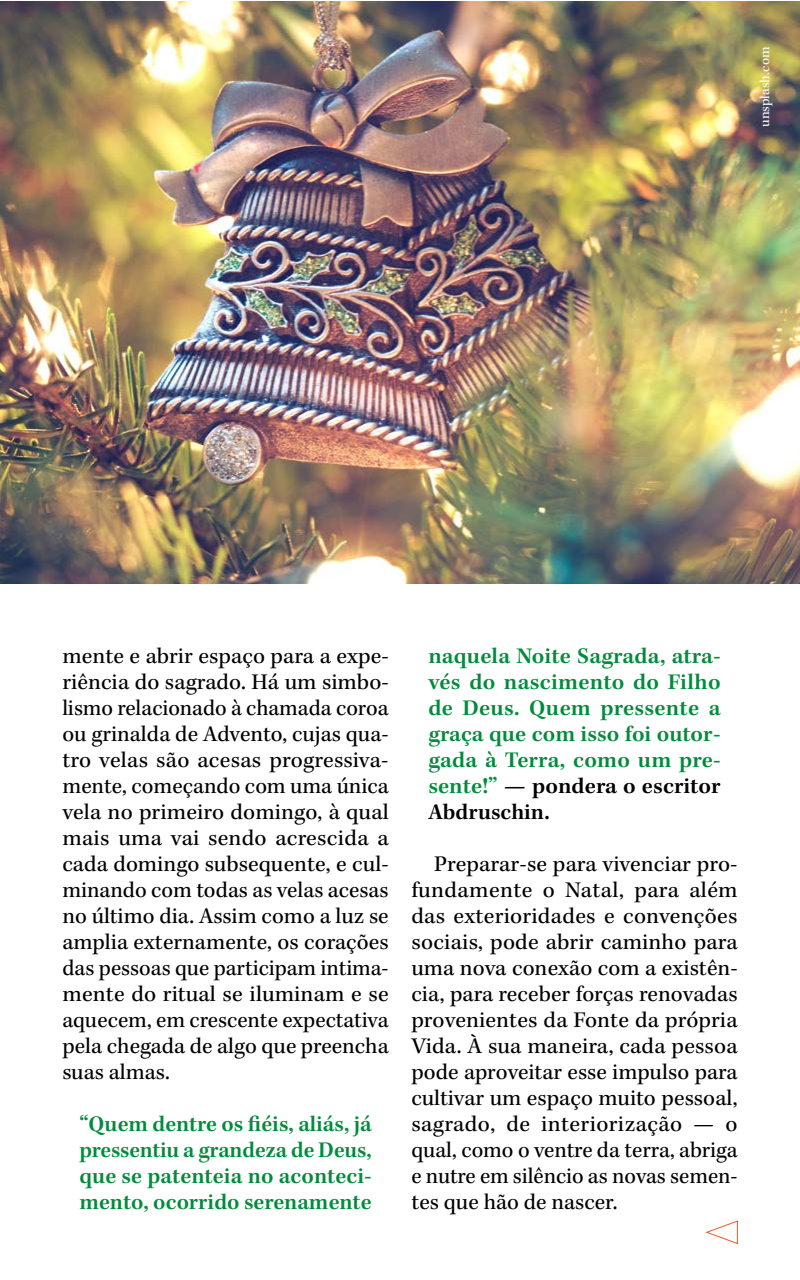
<style>
.page{position:relative;width:800px;height:1280px;background:#fff}
.page>*{position:absolute;margin:0;border:0;box-sizing:border-box;transform-origin:0 0}
.t1{font:23px/26px "Kepler Std";color:#000;text-align:justify}
.t2{font:600 23px/26px "Kepler Std";color:#008c3c;text-align:justify}
.t3{font:14px "Kepler Std";color:#fff}
.s1{color:#000}
</style>
<div class="page">
<img style="left:0;top:1px;width:800px;height:582px">
<svg style="left:706px;top:1220px;width:32px;height:24px"></svg>
<p class="t3" style="left:757px;top:127px;width:82px;rotate:-90deg">unsplash.com</p>
<p class="t1" style="left:62px;top:643px;width:328px">mente e abrir espaço para a expe&shy;riência do sagrado. Há um simbo&shy;lismo relacionado à chamada coroa ou grinalda de Advento, cujas qua&shy;tro velas são acesas progressiva&shy;mente, começando com uma única vela no primeiro domingo, à qual mais uma vai sendo acrescida a cada domingo subsequente, e cul&shy;minando com todas as velas acesas no último dia. Assim como a luz se amplia externamente, os corações das pessoas que participam intima&shy;mente do ritual se iluminam e se aquecem, em crescente expectativa pela chegada de algo que preencha suas almas.</p>
<p class="t2" style="left:79px;top:1111px;width:294px">“Quem dentre os fiéis, aliás, já pressentiu a grandeza de Deus, que se patenteia no aconteci&shy;mento, ocorrido serenamente</p>
<p class="t2" style="left:428px;top:643px;width:294px">naquela Noite Sagrada, atra&shy;vés do nascimento do Filho de Deus. Quem pressente a graça que com isso foi outor&shy;gada à Terra, como um pre&shy;sente!” <span class="s1">— pondera o escritor Abdruschin.</span></p>
<p class="t1" style="left:411px;top:851px;width:328px;text-indent:23px">Preparar-se para vivenciar pro&shy;fundamente o Natal, para além das exterioridades e convenções sociais, pode abrir caminho para uma nova conexão com a existên&shy;cia, para receber forças renovadas provenientes da Fonte da própria Vida. À sua maneira, cada pessoa pode aproveitar esse impulso para cultivar um espaço muito pessoal, sagrado, de interiorização — o qual, como o ventre da terra, abriga e nutre em silêncio as novas semen&shy;tes que hão de nascer.</p>
</div>
